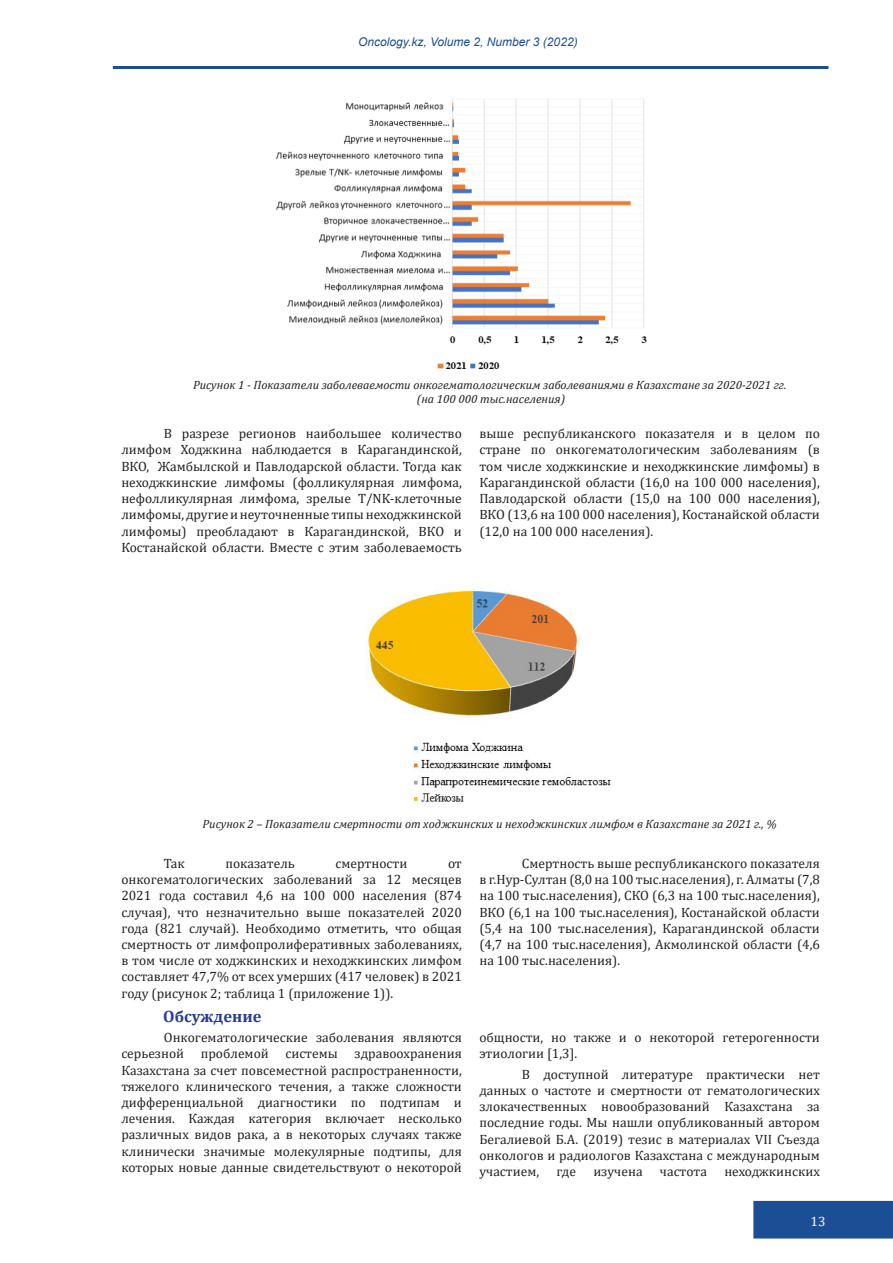
<style>
.page{position:relative;width:893px;height:1263px;background:#fff}
.page>*{position:absolute;margin:0;border:0;box-sizing:border-box;transform-origin:0 0}
.Литература{font:700 16.5px "Cambria";color:#273c8e}
.t1{font:13.5px/16.2px "Cambria";color:#231f20;text-align:justify}
.t2{font:13.5px "Cambria";color:#fff}
.Название_рисунка{font:italic 12px "Cambria";color:#231f20}
.t3{font:italic 12px "Arial";color:#1c4e96}
</style>
<div class="page">
<div style="left:753px;top:1201px;width:140px;height:37px;background:#1c4e96"></div>
<hr style="left:113px;top:66px;width:715px;height:3px;background:#1c4e96">
<img style="left:275px;top:99px;width:372px;height:270px">
<img style="left:366px;top:583px;width:245px;height:223px">
<p class="t3" style="left:358px;top:34px;width:221px">Oncology.kz, Volume 2, Number 3 (2022)</p>
<p class="Название_рисунка" style="left:193px;top:376px;width:595px">Рисунок 1 - Показатели заболеваемости онкогематологическим заболеваниями в Казахстане за 2020-2021 гг.</p>
<p class="Название_рисунка" style="left:417px;top:391px;width:150px">(на 100 000 тыс.населения)</p>
<p class="t1" style="left:121px;top:425px;width:342px;text-indent:43px">В разрезе регионов наибольшее количество лимфом Ходжкина наблюдается в Карагандинской, ВКО, Жамбылской и Павлодарской области. Тогда как неходжкинские лимфомы (фолликулярная лимфома, нефолликулярная лимфома, зрелые T/NK-клеточные лимфомы, другие и неуточненные типы неходжкинской лимфомы) преобладают в Карагандинской, ВКО и Костанайской области. Вместе с этим заболеваемость</p>
<p class="t1" style="left:479px;top:425px;width:342px">выше республиканского показателя и в целом по стране по онкогематологическим заболеваниям (в том числе ходжкинские и неходжкинские лимфомы) в Карагандинской области (16,0 на 100 000 населения), Павлодарской области (15,0 на 100 000 населения), ВКО (13,6 на 100 000 населения), Костанайской области (12,0 на 100 000 населения).</p>
<p class="Название_рисунка" style="left:203px;top:815px;width:576px">Рисунок 2 – Показатели смертности от ходжкинских и неходжкинских лимфом в Казахстане за 2021 г., %</p>
<p class="t1" style="left:121px;top:855px;width:342px;text-indent:327px">от онкогематологических заболеваний за 12 месяцев 2021 года составил 4,6 на 100 000 населения (874 случая), что незначительно выше показателей 2020 года (821 случай). Необходимо отметить, что общая смертность от лимфопролиферативных заболеваниях, в том числе от ходжкинских и неходжкинских лимфом составляет 47,7% от всех умерших (417 человек) в 2021 году (рисунок 2; таблица 1 (приложение 1)).</p>
<p class="t1" style="left:479px;top:855px;width:342px;text-indent:43px">Смертность выше республиканского показателя в г.Нур-Султан (8,0 на 100 тыс.населения), г. Алматы (7,8 на 100 тыс.населения), СКО (6,3 на 100 тыс.населения), ВКО (6,1 на 100 тыс.населения), Костанайской области (5,4 на 100 тыс.населения), Карагандинской области (4,7 на 100 тыс.населения), Акмолинской области (4,6 на 100 тыс.населения).</p>
<p class="Литература" style="left:163px;top:1004px;width:100px">Обсуждение</p>
<p class="t1" style="left:121px;top:1029px;width:342px;text-indent:43px">Онкогематологические заболевания являются серьезной проблемой системы здравоохранения Казахстана за счет повсеместной распространенности, тяжелого клинического течения, а также сложности дифференциальной диагностики по подтипам и лечения. Каждая категория включает несколько различных видов рака, а в некоторых случаях также клинически значимые молекулярные подтипы, для которых новые данные свидетельствуют о некоторой</p>
<p class="t1" style="left:479px;top:1029px;width:342px">общности, но также и о некоторой гетерогенности этиологии [1,3].</p>
<p class="t1" style="left:164px;top:855px;width:22px">Так</p>
<p class="t1" style="left:225px;top:855px;width:71px">показатель</p>
<p class="t1" style="left:336px;top:855px;width:73px">смертности</p>
<p class="t1" style="left:479px;top:1066px;width:342px;text-indent:43px">В доступной литературе практически нет данных о частоте и смертности от гематологических злокачественных новообразований Казахстана за последние годы. Мы нашли опубликованный автором Бегалиевой Б.А. (2019) тезис в материалах VII Съезда онкологов и радиологов Казахстана с международным участием,</p>
<p class="t1" style="left:556px;top:1163px;width:21px">где</p>
<p class="t1" style="left:593px;top:1163px;width:51px">изучена</p>
<p class="t1" style="left:660px;top:1163px;width:49px">частота</p>
<p class="t1" style="left:724px;top:1163px;width:97px">неходжкинских</p>
<p class="t2" style="left:811px;top:1213px;width:17px">13</p>
</div>
